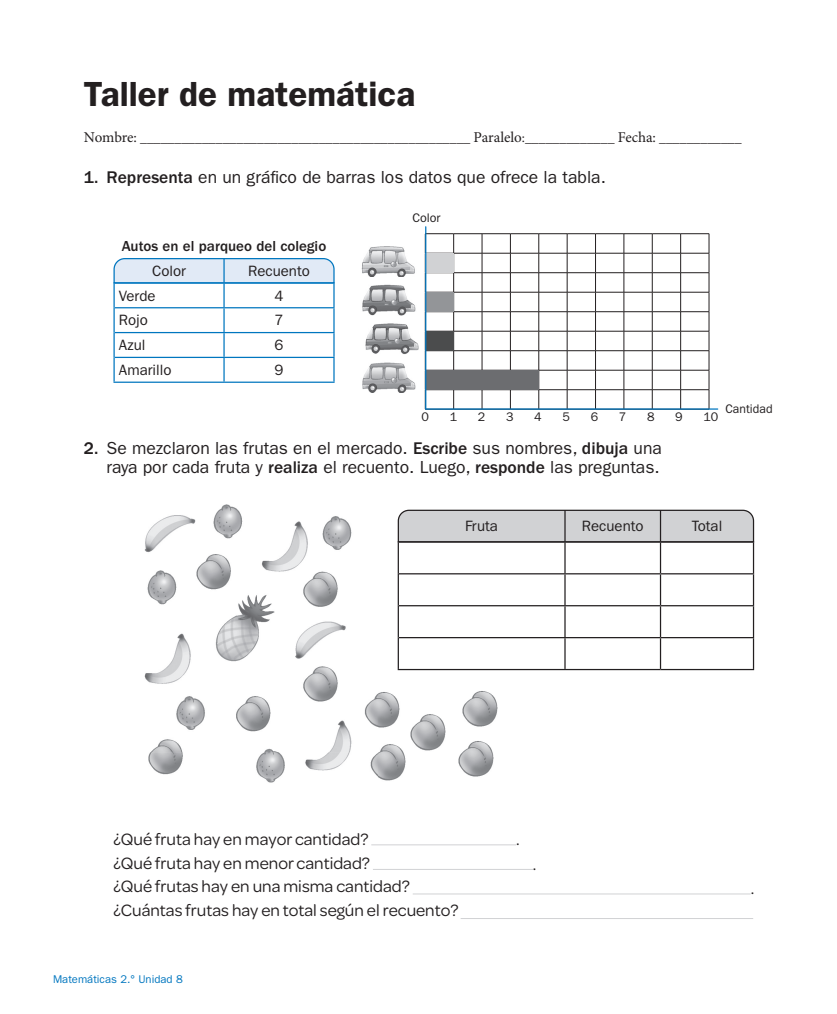
<style>
.page{position:relative;width:837px;height:1014px;background:#fff}
.page>*{position:absolute;margin:0;border:0;box-sizing:border-box;transform-origin:0 0}
.t1{font:600 35px "ITC Franklin Gothic Std";color:#231f20}
.t2{font:17.5px/19.4px "ITC Franklin Gothic Std";color:#231f20;text-align:right}
.t3{font:17.5px/23.6px "Omnes";color:#231f20}
.t4{font:15px "ITC Franklin Gothic Std";color:#231f20}
.t5{font:500 15px "ITC Franklin Gothic Std";color:#231f20}
.t6{font:13.75px "Minion Pro";color:#231f20}
.t7{font:12.5px "ITC Franklin Gothic Std";color:#231f20}
.t8{font:11.25px "ITC Franklin Gothic Std";color:#0076bf}
.s1{font-size:15px}
.s2{font-weight:500}
</style>
<div class="page">
<svg style="left:425px;top:233px;width:284px;height:177px"></svg>
<div style="left:425px;top:370px;width:114px;height:19px;background:#6c6d70"></div>
<div style="left:425px;top:253px;width:28px;height:20px;background:#d1d2d4"></div>
<div style="left:425px;top:292px;width:28px;height:20px;background:#939598"></div>
<div style="left:425px;top:331px;width:28px;height:20px;background:#4b4c4d"></div>
<img style="left:361px;top:246px;width:54px;height:31px">
<img style="left:362px;top:284px;width:54px;height:31px">
<img style="left:365px;top:323px;width:54px;height:31px">
<img style="left:362px;top:362px;width:54px;height:31px">
<svg style="left:113px;top:258px;width:222px;height:123px"></svg>
<hr style="left:113px;top:381px;width:111px;height:2px;background:#0076bf">
<hr style="left:224px;top:381px;width:110px;height:2px;background:#0076bf">
<hr style="left:113px;top:283px;width:2px;height:25px;background:#0076bf">
<hr style="left:113px;top:308px;width:2px;height:24px;background:#0076bf">
<hr style="left:113px;top:332px;width:2px;height:25px;background:#0076bf">
<hr style="left:113px;top:357px;width:2px;height:24px;background:#0076bf">
<img style="left:144px;top:504px;width:208px;height:279px">
<img style="left:364px;top:692px;width:36px;height:36px">
<img style="left:370px;top:744px;width:36px;height:37px">
<img style="left:462px;top:691px;width:36px;height:36px">
<img style="left:410px;top:714px;width:36px;height:37px">
<img style="left:458px;top:741px;width:36px;height:36px">
<svg style="left:397px;top:509px;width:357px;height:34px;background:#c5c6c8"></svg>
<hr style="left:397px;top:541px;width:167px;height:1px;background:#231f20">
<hr style="left:564px;top:541px;width:96px;height:1px;background:#231f20">
<hr style="left:564px;top:542px;width:1px;height:31px;background:#231f20">
<hr style="left:660px;top:541px;width:93px;height:1px;background:#231f20">
<hr style="left:659px;top:542px;width:2px;height:31px;background:#231f20">
<hr style="left:752px;top:542px;width:1px;height:31px;background:#231f20">
<hr style="left:399px;top:573px;width:165px;height:1px;background:#231f20">
<hr style="left:564px;top:573px;width:96px;height:1px;background:#231f20">
<hr style="left:564px;top:574px;width:1px;height:31px;background:#231f20">
<hr style="left:660px;top:573px;width:93px;height:1px;background:#231f20">
<hr style="left:659px;top:574px;width:2px;height:31px;background:#231f20">
<hr style="left:752px;top:574px;width:1px;height:31px;background:#231f20">
<hr style="left:399px;top:605px;width:165px;height:1px;background:#231f20">
<hr style="left:564px;top:605px;width:96px;height:1px;background:#231f20">
<hr style="left:564px;top:606px;width:1px;height:31px;background:#231f20">
<hr style="left:660px;top:605px;width:93px;height:1px;background:#231f20">
<hr style="left:659px;top:606px;width:2px;height:31px;background:#231f20">
<hr style="left:752px;top:606px;width:1px;height:31px;background:#231f20">
<hr style="left:399px;top:637px;width:165px;height:1px;background:#231f20">
<hr style="left:564px;top:637px;width:96px;height:1px;background:#231f20">
<hr style="left:564px;top:638px;width:1px;height:31px;background:#231f20">
<hr style="left:660px;top:637px;width:93px;height:1px;background:#231f20">
<hr style="left:659px;top:638px;width:2px;height:31px;background:#231f20">
<hr style="left:752px;top:638px;width:1px;height:31px;background:#231f20">
<hr style="left:397px;top:669px;width:167px;height:1px;background:#231f20">
<hr style="left:564px;top:669px;width:96px;height:1px;background:#231f20">
<hr style="left:660px;top:669px;width:93px;height:1px;background:#231f20">
<hr style="left:397px;top:542px;width:2px;height:31px;background:#231f20">
<hr style="left:397px;top:573px;width:2px;height:32px;background:#231f20">
<hr style="left:397px;top:605px;width:2px;height:32px;background:#231f20">
<hr style="left:397px;top:637px;width:2px;height:32px;background:#231f20">
<hr style="left:564px;top:510px;width:1px;height:31px;background:#231f20">
<hr style="left:659px;top:510px;width:2px;height:31px;background:#231f20">
<hr style="left:371px;top:844px;width:145px;height:1px;background:#d1d2d4">
<hr style="left:373px;top:869px;width:159px;height:1px;background:#d1d2d4">
<hr style="left:412px;top:893px;width:338px;height:1px;background:#d1d2d4">
<hr style="left:460px;top:918px;width:292px;height:1px;background:#d1d2d4">
<hr style="left:425px;top:227px;width:1px;height:182px;background:#0076bf">
<hr style="left:425px;top:408px;width:292px;height:1px;background:#0076bf">
<h1 class="t1" style="left:84px;top:73px;width:333px">Taller de matemática</h1>
<p class="t6" style="left:84px;top:129px;width:659px"><span class="s1">Nombre:</span> ________________________________________________ <span class="s1">Paralelo</span>:_____________ <span class="s1">Fecha:</span> ____________</p>
<p class="t2" style="left:84px;top:167px;width:523px"><span class="s2">1. Representa</span> en un gráfico de barras los datos que ofrece la tabla.</p>
<p class="t5" style="left:122px;top:237px;width:206px">Autos en el parqueo del colegio</p>
<p class="t4" style="left:152px;top:262px;width:35px">Color</p>
<p class="t4" style="left:248px;top:262px;width:63px">Recuento</p>
<p class="t4" style="left:119px;top:287px;width:38px">Verde</p>
<p class="t4" style="left:274px;top:287px;width:10px">4</p>
<p class="t4" style="left:119px;top:311px;width:30px">Rojo</p>
<p class="t4" style="left:274px;top:311px;width:10px">7</p>
<p class="t4" style="left:119px;top:336px;width:28px">Azul</p>
<p class="t4" style="left:274px;top:336px;width:10px">6</p>
<p class="t4" style="left:119px;top:361px;width:54px">Amarillo</p>
<p class="t4" style="left:274px;top:361px;width:10px">9</p>
<p class="t7" style="left:412px;top:211px;width:30px">Color</p>
<p class="t7" style="left:421px;top:409px;width:9px">0</p>
<p class="t7" style="left:449px;top:409px;width:9px">1</p>
<p class="t7" style="left:478px;top:409px;width:9px">2</p>
<p class="t7" style="left:506px;top:409px;width:9px">3</p>
<p class="t7" style="left:534px;top:409px;width:9px">4</p>
<p class="t7" style="left:562px;top:409px;width:9px">5</p>
<p class="t7" style="left:590px;top:409px;width:9px">6</p>
<p class="t7" style="left:618px;top:409px;width:9px">7</p>
<p class="t7" style="left:646px;top:409px;width:9px">8</p>
<p class="t7" style="left:675px;top:409px;width:9px">9</p>
<p class="t7" style="left:703px;top:409px;width:17px">10</p>
<p class="t2" style="left:84px;top:438px;width:579px"><span class="s2">2.</span> Se mezclaron las frutas en el mercado. <span class="s2">Escribe</span> sus nombres, <span class="s2">dibuja</span> una raya por cada fruta y <span class="s2">realiza</span> el recuento. Luego, <span class="s2">responde</span> las preguntas.</p>
<p class="t7" style="left:725px;top:402px;width:49px">Cantidad</p>
<p class="t4" style="left:465px;top:517px;width:34px">Fruta</p>
<p class="t4" style="left:581px;top:517px;width:63px">Recuento</p>
<p class="t4" style="left:691px;top:517px;width:32px">Total</p>
<p class="t3" style="left:113px;top:826px;width:346px">¿Qué fruta hay en mayor cantidad?<br>¿Qué fruta hay en menor cantidad?<br>¿Qué frutas hay en una misma cantidad? ¿Cuántas frutas hay en total según el recuento?</p>
<p class="t8" style="left:53px;top:972px;width:131px">Matemáticas 2.° Unidad 8</p>
<p class="t3" style="left:516px;top:826px;width:5px">.</p>
<p class="t3" style="left:532px;top:851px;width:5px">.</p>
<p class="t3" style="left:750px;top:875px;width:5px">.</p>
</div>
